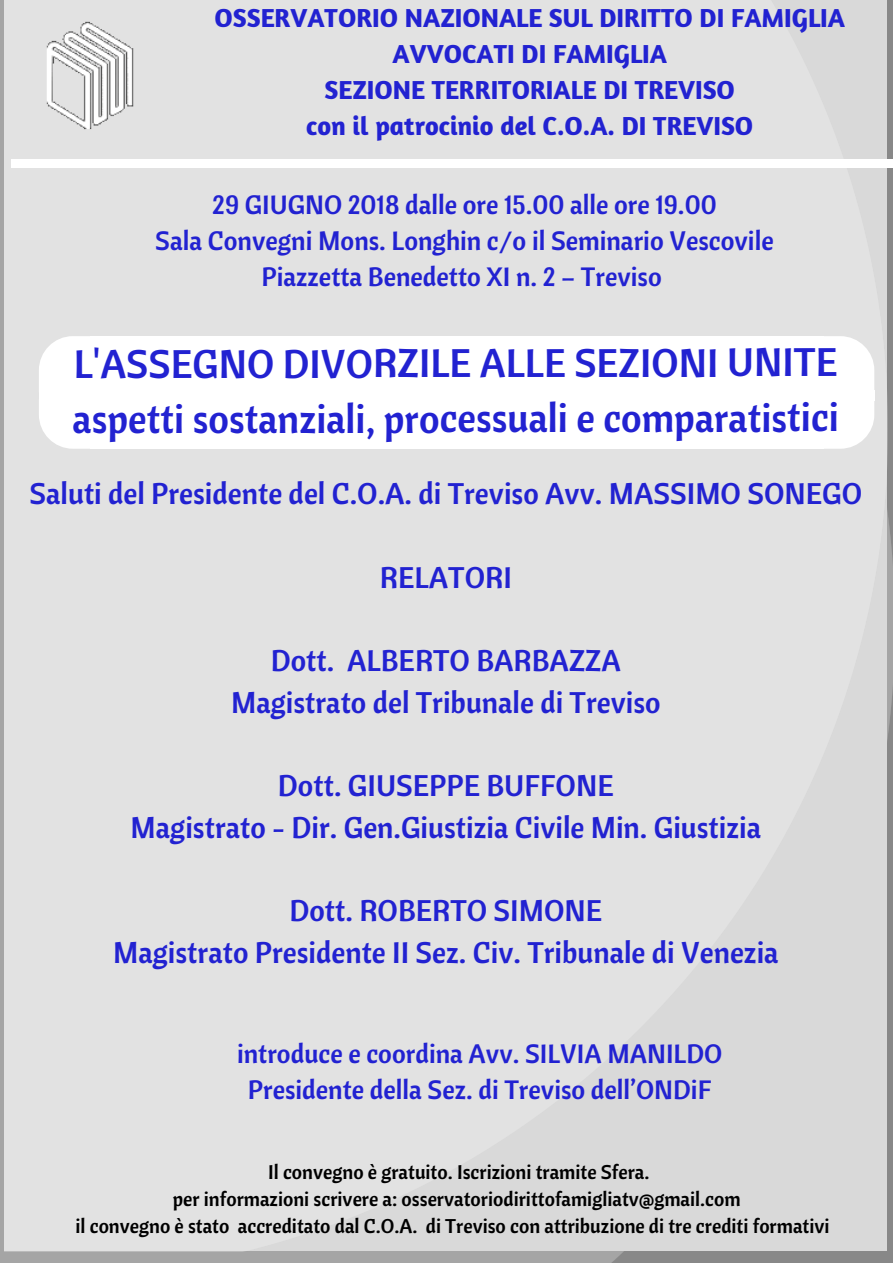
<style>
.page{position:relative;width:893px;height:1263px;background:#fff}
.page>*{position:absolute;margin:0;border:0;box-sizing:border-box;transform-origin:0 0}
.t1{font:39.75px/55.2px "Cantora One";letter-spacing:-.005em;color:#2222d1}
.t2{font:29.85px/41.7px "Cantora One";color:#2222d1;text-align:center}
.t3{font:26.55px/36px "Cantora One";color:#2222d1;text-align:center}
.t4{font:700 26.55px/36px "Amaranth";color:#2222d1;text-align:center}
.t5{font:19.8px "Cantora One";color:#000}
</style>
<div class="page">
<img style="left:0;top:0;width:893px;height:1263px">
<img style="left:5px;top:0;width:882px;height:1251px">
<img style="left:25px;top:10px;width:130px;height:131px">
<svg style="left:823px;top:336px;width:51px;height:55px"></svg>
<div style="left:822px;top:391px;width:52px;height:10px;background:#fff"></div>
<div style="left:73px;top:390px;width:784px;height:11px;background:#fff"></div>
<div style="left:90px;top:336px;width:733px;height:56px;background:#fff"></div>
<svg style="left:39px;top:336px;width:51px;height:55px"></svg>
<div style="left:39px;top:391px;width:52px;height:10px;background:#fff"></div>
<div style="left:90px;top:399px;width:733px;height:50px;background:#fff"></div>
<svg style="left:39px;top:401px;width:51px;height:48px"></svg>
<svg style="left:823px;top:401px;width:51px;height:48px"></svg>
<div style="left:11px;top:159px;width:48px;height:9px;background:#fff"></div>
<div style="left:851px;top:159px;width:42px;height:9px;background:#fff"></div>
<div style="left:58px;top:159px;width:337px;height:9px;background:#fff"></div>
<div style="left:394px;top:159px;width:337px;height:9px;background:#fff"></div>
<div style="left:730px;top:159px;width:123px;height:9px;background:#fff"></div>
<p class="t4" style="left:215px;top:-1px;width:632px">OSSERVATORIO NAZIONALE SUL DIRITTO DI FAMIGLIA AVVOCATI DI FAMIGLIA<br>SEZIONE TERRITORIALE DI TREVISO<br>con il patrocinio del C.O.A. DI TREVISO</p>
<p class="t3" style="left:155px;top:186px;width:620px">29 GIUGNO 2018 dalle ore 15.00 alle ore 19.00<br>Sala Convegni Mons. Longhin c/o il Seminario Vescovile<br>Piazzetta Benedetto XI n. 2 – Treviso</p>
<h1 class="t1" style="left:73px;top:335px;width:768px">L'ASSEGNO DIVORZILE ALLE SEZIONI UNITE aspetti sostanziali, processuali e comparatistici</h1>
<p class="t2" style="left:30px;top:472px;width:834px">Saluti del Presidente del C.O.A. di Treviso Avv. MASSIMO SONEGO</p>
<p class="t2" style="left:380px;top:556px;width:134px">RELATORI</p>
<p class="t2" style="left:231px;top:639px;width:431px">Dott. ALBERTO BARBAZZA<br>Magistrato del Tribunale di Treviso</p>
<p class="t2" style="left:131px;top:764px;width:632px">Dott. GIUSEPPE BUFFONE<br>Magistrato - Dir. Gen.Giustizia Civile Min. Giustizia</p>
<p class="t2" style="left:113px;top:889px;width:667px">Dott. ROBERTO SIMONE<br>Magistrato Presidente II Sez. Civ. Tribunale di Venezia</p>
<p class="t3" style="left:237px;top:1035px;width:487px">introduce e coordina Avv. SILVIA MANILDO<br>Presidente della Sez. di Treviso dell’ONDiF</p>
<p class="t5" style="left:268px;top:1159px;width:383px">Il convegno è gratuito. Iscrizioni tramite Sfera.</p>
<p class="t5" style="left:173px;top:1186px;width:569px">per informazioni scrivere a: osservatoriodirittofamigliatv@gmail.com</p>
<p class="t5" style="left:75px;top:1213px;width:756px">il convegno è stato accreditato dal C.O.A. di Treviso con attribuzione di tre crediti formativi</p>
</div>
